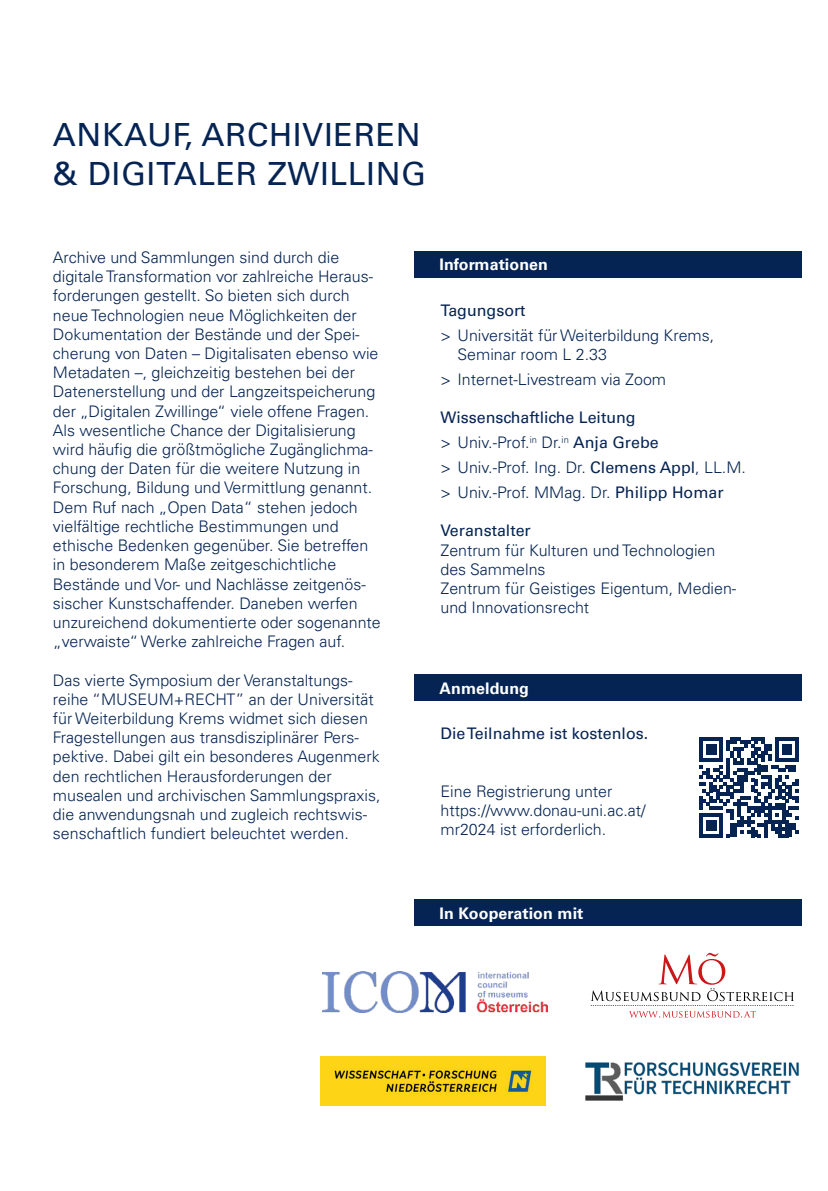
<style>
.page{position:relative;width:828px;height:1191px;background:#fff}
.page>*{position:absolute;margin:0;border:0;box-sizing:border-box;transform-origin:0 0}
.Cover_Lehrgangstitel_dunkelblau{font:32px "Univers LT Pro 55 Roman";letter-spacing:.02em;color:#052453}
.Fließtext{font:300 16px/19.2px "Univers LT Pro 45";color:#052453}
.Fließtext_Aufzählung{font:300 16px/19.2px "Univers LT Pro 45";color:#052453}
.Fließtext-2{font:16px "Univers LT Pro 55 Roman";color:#052453}
.Zwischentitel_Balken_weiß{font:700 16px "Univers LT Pro 65";letter-spacing:.005em;color:#fff}
.s1{font-family:"Univers LT Pro 55 Roman";font-weight:400}
</style>
<div class="page">
<div style="left:414px;top:675px;width:387px;height:26px;background:#052453"></div>
<div style="left:414px;top:251px;width:387px;height:27px;background:#052453"></div>
<div style="left:414px;top:899px;width:387px;height:27px;background:#052453"></div>
<img style="left:585px;top:1062px;width:214px;height:39px">
<img style="left:320px;top:1056px;width:225px;height:49px">
<img style="left:323px;top:971px;width:225px;height:41px">
<svg style="left:591px;top:952px;width:203px;height:65px"></svg>
<svg style="left:699px;top:737px;width:100px;height:100px"></svg>
<p class="Cover_Lehrgangstitel_dunkelblau" style="left:53px;top:112px;width:369px">ANKAUF, ARCHIVIEREN</p>
<p class="Cover_Lehrgangstitel_dunkelblau" style="left:53px;top:152px;width:375px">&amp; DIGITALER ZWILLING</p>
<p class="Fließtext" style="left:53px;top:247px;width:329px">Archive und Sammlungen sind durch die digitale Transformation vor zahlreiche Heraus&shy;forderungen gestellt. So bieten sich durch neue Technologien neue Möglichkeiten der Dokumentation der Bestände und der Spei&shy;cherung von Daten – Digitalisaten ebenso wie Metadaten –, gleichzeitig bestehen bei der Datenerstellung und der Langzeitspeicherung der „Digitalen Zwillinge“ viele offene Fragen.<br>Als wesentliche Chance der Digitalisierung wird häufig die größtmögliche Zugänglichma&shy;chung der Daten für die weitere Nutzung in Forschung, Bildung und Vermittlung genannt.<br>Dem Ruf nach „Open Data“ stehen jedoch vielfältige rechtliche Bestimmungen und ethische Bedenken gegenüber. Sie betreffen in besonderem Maße zeitgeschichtliche Bestände und Vor- und Nachlässe zeitgenös&shy;sischer Kunstschaffender. Daneben werfen unzureichend dokumentierte oder sogenannte „verwaiste“ Werke zahlreiche Fragen auf.</p>
<p class="Fließtext" style="left:53px;top:670px;width:329px">Das vierte Symposium der Veranstaltungs&shy;reihe “MUSEUM+RECHT” an der Universität für Weiterbildung Krems widmet sich diesen Fragestellungen aus transdisziplinärer Pers&shy;pektive. Dabei gilt ein besonderes Augenmerk den rechtlichen Herausforderungen der musealen und archivischen Sammlungspraxis, die anwendungsnah und zugleich rechtswis&shy;senschaftlich fundiert beleuchtet werden.</p>
<p class="Zwischentitel_Balken_weiß" style="left:439px;top:253px;width:110px">Informationen</p>
<p class="Fließtext-2" style="left:440px;top:299px;width:86px">Tagungsort</p>
<p class="Fließtext_Aufzählung" style="left:457px;top:325px;width:258px;text-indent:-17px">&gt; Universität für Weiterbildung Krems,<br>Seminar room L 2.33</p>
<p class="Fließtext_Aufzählung" style="left:440px;top:369px;width:227px">&gt; Internet-Livestream via Zoom</p>
<p class="Fließtext-2" style="left:440px;top:406px;width:197px">Wissenschaftliche Leitung</p>
<p class="Fließtext_Aufzählung" style="left:440px;top:432px;width:220px">&gt; Univ.-Prof.<sup>in</sup> Dr.<sup>in</sup> <span class="s1">Anja Grebe</span></p>
<p class="Fließtext_Aufzählung" style="left:440px;top:457px;width:307px">&gt; Univ.-Prof. Ing. Dr. <span class="s1">Clemens Appl</span>, LL.M.</p>
<p class="Fließtext_Aufzählung" style="left:440px;top:482px;width:285px">&gt; Univ.-Prof. MMag. Dr. <span class="s1">Philipp Homar</span></p>
<p class="Fließtext-2" style="left:440px;top:519px;width:92px">Veranstalter</p>
<p class="Fließtext" style="left:440px;top:540px;width:276px">Zentrum für Kulturen und Technologien</p>
<p class="Fließtext" style="left:440px;top:559px;width:297px">des Sammelns<br>Zentrum für Geistiges Eigentum, Medien&shy;und Innovationsrecht</p>
<p class="Zwischentitel_Balken_weiß" style="left:439px;top:677px;width:91px">Anmeldung</p>
<p class="Fließtext-2" style="left:440px;top:722px;width:209px">Die Teilnahme ist kostenlos.</p>
<p class="Fließtext" style="left:440px;top:781px;width:173px">Eine Registrierung unter</p>
<p class="Fließtext" style="left:440px;top:800px;width:207px">https://www.donau-uni.ac.at/ mr2024 ist erforderlich.</p>
<p class="Zwischentitel_Balken_weiß" style="left:439px;top:901px;width:145px">In Kooperation mit</p>
</div>
